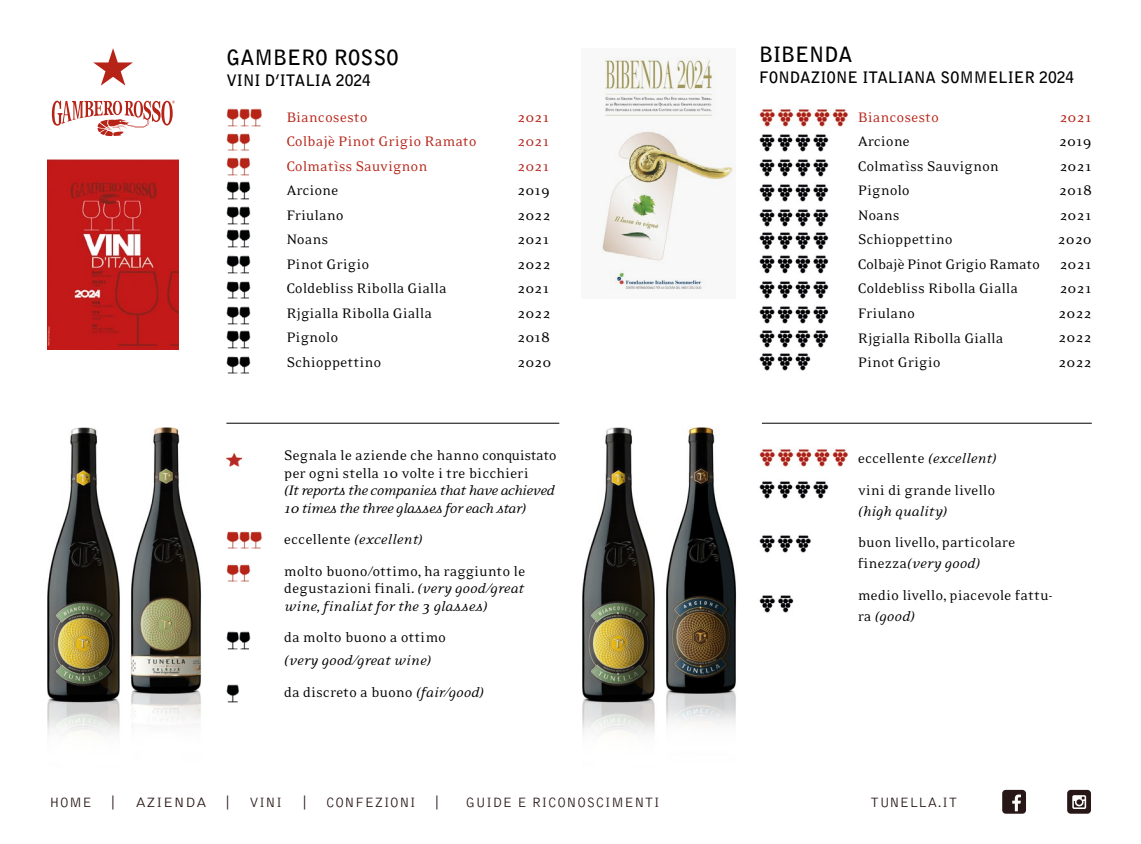
<style>
.page{position:relative;width:1141px;height:844px;background:#fff}
.page>*{position:absolute;margin:0;border:0;box-sizing:border-box;transform-origin:0 0}
.t1{font:700 21px "Bell Gothic Std";color:#000}
.t2{font:15.75px/24.5px "Eidetic Serif";color:#000}
.t3{font:italic 15.75px/17.5px "Eidetic Serif";letter-spacing:-.01em;color:#000}
.t4{font:15.75px/24.5px "Eidetic Serif";color:#b62418}
.t5{font:italic 15.75px/17.5px "Eidetic Serif";letter-spacing:-.03em;color:#000}
.t6{font:700 15.75px "Bell Gothic Std";color:#000}
.t7{font:15.75px/24.5px "Eidetic Serif";color:#b22c27}
.t8{font:300 14px "Bell Gothic Std";letter-spacing:.05em;color:#271716}
.t9{font:300 14px "Bell Gothic Std";letter-spacing:.05em;color:#271716;scale:1.08 1}
.s1{font-style:italic}
.s2{font-style:normal}
</style>
<div class="page">
<img style="left:226px;top:108px;width:8px;height:19px">
<img style="left:226px;top:133px;width:8px;height:18px">
<img style="left:226px;top:181px;width:8px;height:19px">
<img style="left:226px;top:206px;width:8px;height:19px">
<img style="left:226px;top:255px;width:8px;height:19px">
<img style="left:226px;top:281px;width:8px;height:18px">
<img style="left:226px;top:306px;width:8px;height:19px">
<img style="left:242px;top:108px;width:4px;height:19px">
<img style="left:234px;top:109px;width:8px;height:18px">
<img style="left:242px;top:133px;width:9px;height:18px">
<img style="left:234px;top:134px;width:8px;height:17px">
<img style="left:242px;top:181px;width:9px;height:19px">
<img style="left:234px;top:181px;width:8px;height:19px">
<img style="left:242px;top:206px;width:9px;height:19px">
<img style="left:234px;top:206px;width:8px;height:19px">
<img style="left:242px;top:255px;width:9px;height:19px">
<img style="left:234px;top:255px;width:8px;height:19px">
<img style="left:242px;top:281px;width:9px;height:18px">
<img style="left:234px;top:281px;width:8px;height:18px">
<img style="left:242px;top:306px;width:9px;height:19px">
<img style="left:234px;top:306px;width:8px;height:19px">
<img style="left:253px;top:108px;width:9px;height:19px">
<img style="left:246px;top:109px;width:7px;height:18px">
<img style="left:226px;top:229px;width:8px;height:19px">
<img style="left:242px;top:229px;width:9px;height:19px">
<img style="left:234px;top:229px;width:8px;height:19px">
<img style="left:759px;top:108px;width:90px;height:19px">
<img style="left:759px;top:159px;width:70px;height:18px">
<img style="left:759px;top:184px;width:70px;height:18px">
<img style="left:759px;top:209px;width:70px;height:18px">
<img style="left:48px;top:159px;width:130px;height:191px">
<img style="left:226px;top:531px;width:8px;height:18px">
<img style="left:242px;top:531px;width:4px;height:18px">
<img style="left:234px;top:532px;width:8px;height:17px">
<img style="left:253px;top:531px;width:9px;height:18px">
<img style="left:246px;top:532px;width:7px;height:17px">
<img style="left:226px;top:564px;width:8px;height:18px">
<img style="left:242px;top:564px;width:9px;height:18px">
<img style="left:234px;top:565px;width:8px;height:17px">
<img style="left:226px;top:157px;width:8px;height:19px">
<img style="left:242px;top:157px;width:9px;height:19px">
<img style="left:234px;top:158px;width:8px;height:18px">
<img style="left:226px;top:631px;width:8px;height:19px">
<img style="left:242px;top:631px;width:9px;height:19px">
<img style="left:234px;top:631px;width:8px;height:19px">
<img style="left:226px;top:684px;width:13px;height:19px">
<img style="left:226px;top:330px;width:8px;height:19px">
<img style="left:242px;top:330px;width:9px;height:19px">
<img style="left:234px;top:330px;width:8px;height:19px">
<img style="left:226px;top:356px;width:8px;height:18px">
<img style="left:242px;top:356px;width:9px;height:18px">
<img style="left:234px;top:356px;width:8px;height:18px">
<img style="left:759px;top:535px;width:52px;height:18px">
<img style="left:759px;top:595px;width:35px;height:18px">
<img style="left:47px;top:427px;width:73px;height:308px">
<img style="left:582px;top:427px;width:73px;height:308px">
<img style="left:130px;top:427px;width:72px;height:294px">
<img style="left:666px;top:427px;width:71px;height:298px">
<hr style="left:226px;top:423px;width:333px;height:1px;background:#000">
<hr style="left:762px;top:423px;width:330px;height:1px;background:#000">
<img style="left:759px;top:134px;width:70px;height:18px">
<img style="left:759px;top:481px;width:70px;height:18px">
<img style="left:759px;top:232px;width:70px;height:18px">
<img style="left:759px;top:255px;width:70px;height:19px">
<img style="left:759px;top:281px;width:70px;height:18px">
<img style="left:759px;top:306px;width:70px;height:18px">
<img style="left:759px;top:330px;width:70px;height:18px">
<img style="left:759px;top:353px;width:52px;height:18px">
<img style="left:759px;top:447px;width:90px;height:20px">
<img style="left:227px;top:452px;width:14px;height:14px">
<svg style="left:52px;top:100px;width:123px;height:36px"></svg>
<svg style="left:93px;top:48px;width:40px;height:38px"></svg>
<svg style="left:599px;top:57px;width:137px;height:233px"></svg>
<svg style="left:1002px;top:789px;width:24px;height:24px"></svg>
<svg style="left:1067px;top:789px;width:24px;height:24px"></svg>
<h1 class="t1" style="left:226px;top:45px;width:174px">GAMBERO ROSSO</h1>
<p class="t6" style="left:226px;top:71px;width:146px">VINI D’ITALIA 2024</p>
<p class="t4" style="left:286px;top:104px;width:192px">Biancosesto<br>Colbajè Pinot Grigio Ramato<br>Colmatìss Sauvignon</p>
<p class="t2" style="left:286px;top:178px;width:162px">Arcione<br>Friulano<br>Noans<br>Pinot Grigio<br>Coldebliss Ribolla Gialla<br>Rjgialla Ribolla Gialla<br>Pignolo<br>Schioppettino</p>
<p class="t4" style="left:517px;top:105px;width:34px">2021</p>
<p class="t7" style="left:517px;top:129px;width:34px">2021<br>2021</p>
<p class="t2" style="left:517px;top:178px;width:36px">2019<br>2022<br>2021<br>2022<br>2021<br>2022<br>2018<br>2020</p>
<p class="t2" style="left:284px;top:446px;width:274px;line-height:17.5px">Segnala le aziende che hanno conquistato per ogni stella 10 volte i tre bicchieri</p>
<p class="t5" style="left:284px;top:482px;width:272px">(It reports the companies that have achieved<br>10 times the three glasses for each star)</p>
<p class="t2" style="left:284px;top:523px;width:243px;line-height:31.5px">eccellente <span class="s1">(excellent)<br></span>molto buono/ottimo, ha raggiunto le</p>
<p class="t3" style="left:284px;top:580px;width:241px"><span class="s2">degustazioni finali.</span> (very good/great wine, finalist for the 3 glasses)</p>
<p class="t2" style="left:284px;top:625px;width:164px">da molto buono a ottimo</p>
<p class="t3" style="left:284px;top:644px;width:201px;line-height:31.5px">(very good/great wine)<br><span class="s2">da discreto a buono</span> (fair/good)</p>
<h1 class="t1" style="left:759px;top:42px;width:95px">BIBENDA</h1>
<p class="t6" style="left:759px;top:68px;width:317px">FONDAZIONE ITALIANA SOMMELIER 2024</p>
<p class="t4" style="left:1059px;top:104px;width:34px">2021</p>
<p class="t2" style="left:1057px;top:129px;width:36px;text-align:justify">2019<br>2021<br>2018<br>2021<br>2020<br>2021<br>2021<br>2022<br>2022<br>2022</p>
<p class="t4" style="left:858px;top:105px;width:83px">Biancosesto</p>
<p class="t2" style="left:858px;top:129px;width:184px">Arcione<br>Colmatìss Sauvignon<br>Pignolo<br>Noans<br>Schioppettino<br>Colbajè Pinot Grigio Ramato<br>Coldebliss Ribolla Gialla<br>Friulano<br>Rjgialla Ribolla Gialla<br>Pinot Grigio</p>
<p class="t2" style="left:858px;top:442px;width:140px;line-height:31.5px">eccellente <span class="s1">(excellent) </span>vini di grande livello</p>
<p class="t3" style="left:858px;top:502px;width:91px">(high quality)</p>
<p class="t2" style="left:858px;top:532px;width:159px;line-height:21px">buon livello, particolare finezza<span class="s1">(very good)</span></p>
<p class="t2" style="left:858px;top:584px;width:196px;line-height:21px">medio livello, piacevole fattu&shy;ra <span class="s1">(good)</span></p>
<p class="t8" style="left:49px;top:794px;width:44px">HOME</p>
<p class="t8" style="left:111px;top:793px;width:5px">|</p>
<p class="t9" style="left:136px;top:794px;width:67px">AZIENDA</p>
<p class="t8" style="left:226px;top:793px;width:5px">|</p>
<p class="t8" style="left:249px;top:794px;width:34px">VINI</p>
<p class="t8" style="left:303px;top:793px;width:5px">|</p>
<p class="t8" style="left:326px;top:794px;width:91px">CONFEZIONI</p>
<p class="t8" style="left:436px;top:793px;width:5px">|</p>
<p class="t8" style="left:466px;top:794px;width:195px">GUIDE E RICONOSCIMENTI</p>
<p class="t8" style="left:870px;top:794px;width:88px">TUNELLA.IT</p>
</div>
